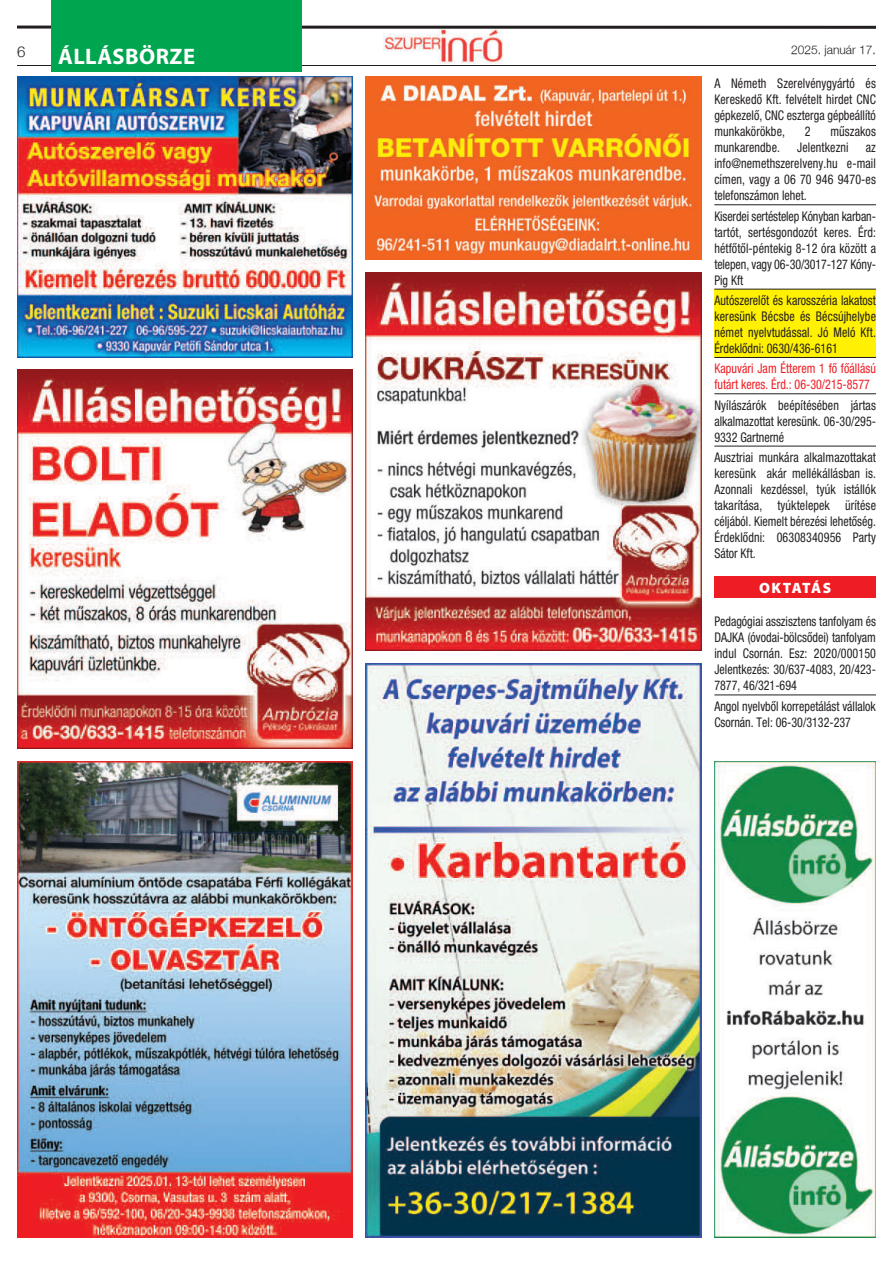
<style>
.page{position:relative;width:893px;height:1263px;background:#fff}
.page>*{position:absolute;margin:0;border:0;box-sizing:border-box;transform-origin:0 0}
.t1{font:700 22.5px "Myriad Pro";letter-spacing:.02em;color:#fff}
.t2{font:900 15px "Myriad Pro";letter-spacing:.065em;color:#fff}
.t3{font:300 15px "Helvetica";color:#231f20}
.t4{font:condensed 13.35px/16px "Helvetica M";color:#231f20;text-align:justify;scale:.9 1}
.t5{font:condensed 13.35px/16px "Helvetica M";letter-spacing:.005em;color:#ee1d23;scale:.9 1}
.t6{font:300 12px "Helvetica";color:#231f20}
</style>
<div class="page">
<div style="left:714px;top:289px;width:162px;height:68px;background:#fff101"></div>
<img style="left:383px;top:29px;width:120px;height:35px">
<hr style="left:17px;top:26px;width:859px;height:3px;background:#231f20">
<hr style="left:17px;top:65px;width:859px;height:1px;background:#231f20">
<div style="left:51px;top:0;width:251px;height:72px;background:#00a54f"></div>
<hr style="left:714px;top:204px;width:162px;height:1px;background:#231f20">
<hr style="left:714px;top:289px;width:162px;height:1px;background:#231f20">
<hr style="left:714px;top:357px;width:162px;height:1px;background:#231f20">
<hr style="left:714px;top:393px;width:162px;height:1px;background:#231f20">
<hr style="left:714px;top:446px;width:162px;height:1px;background:#231f20">
<hr style="left:714px;top:695px;width:162px;height:1px;background:#231f20">
<div style="left:714px;top:576px;width:162px;height:21px;background:#ee1d23"></div>
<img style="left:366px;top:77px;width:336px;height:182px">
<img style="left:17px;top:761px;width:336px;height:476px">
<img style="left:366px;top:272px;width:336px;height:379px">
<img style="left:17px;top:370px;width:336px;height:378px">
<img style="left:366px;top:663px;width:336px;height:574px">
<img style="left:17px;top:77px;width:336px;height:280px">
<img style="left:714px;top:761px;width:162px;height:476px">
<h1 class="t1" style="left:58px;top:45px;width:138px">ÁLLÁSBÖRZE</h1>
<p class="t3" style="left:17px;top:46px;width:10px">6</p>
<p class="t6" style="left:791px;top:45px;width:86px">2025. január 17.</p>
<p class="t4" style="left:714px;top:75px;width:181px">A Németh Szerelvénygyártó és Kereskedő Kft. felvételt hirdet CNC gépkezelő, CNC eszterga gépbeállító munkakörökbe,</p>
<p class="t4" style="left:805px;top:123px;width:8px">2</p>
<p class="t4" style="left:830px;top:123px;width:52px">műszakos</p>
<p class="t4" style="left:714px;top:139px;width:74px">munkarendbe.</p>
<p class="t4" style="left:797px;top:139px;width:59px">Jelentkezni</p>
<p class="t4" style="left:714px;top:139px;width:181px;text-indent:151px">az info@nemethszerelveny.hu e-mail címen, vagy a 06 70 946 9470-es telefonszámon lehet.</p>
<p class="t4" style="left:714px;top:208px;width:181px">Kiserdei sertéstelep Kónyban karban&shy;tartót, sertésgondozót keres. Érd: hétfőtől-péntekig 8-12 óra között a telepen, vagy 06-30/3017-127 Kóny-Pig Kft</p>
<p class="t4" style="left:714px;top:292px;width:181px">Autószerelőt és karosszéria lakatost keresünk Bécsbe és Bécsújhelybe német nyelvtudással. Jó Meló Kft.<br>Érdeklődni: 0630/436-6161</p>
<p class="t5" style="left:714px;top:360px;width:181px">Kapuvári Jam Étterem 1 fő főállású futárt keres. Érd.: 06-30/215-8577</p>
<p class="t4" style="left:714px;top:397px;width:181px">Nyílászárók beépítésében jártas alkalmazottat keresünk. 06-30/295- 9332 Gartnerné</p>
<p class="t4" style="left:714px;top:449px;width:181px">Ausztriai munkára alkalmazottakat keresünk akár mellékállásban is.<br>Azonnali kezdéssel, tyúk istállók takarítása, tyúktelepek ürítése céljából. Kiemelt bérezési lehetőség.<br>Érdeklődni: 06308340956 Party Sátor Kft.</p>
<p class="t2" style="left:759px;top:579px;width:74px">oKtatáS</p>
<p class="t4" style="left:714px;top:613px;width:181px">Pedagógiai asszisztens tanfolyam és DAJKA (óvodai-bölcsődei) tanfolyam indul Csornán. Esz: 2020/000150<br>Jelentkezés: 30/637-4083, 20/423- 7877, 46/321-694</p>
<p class="t4" style="left:714px;top:698px;width:181px">Angol nyelvből korrepetálást vállalok<br>Csornán. Tel: 06-30/3132-237</p>
</div>
